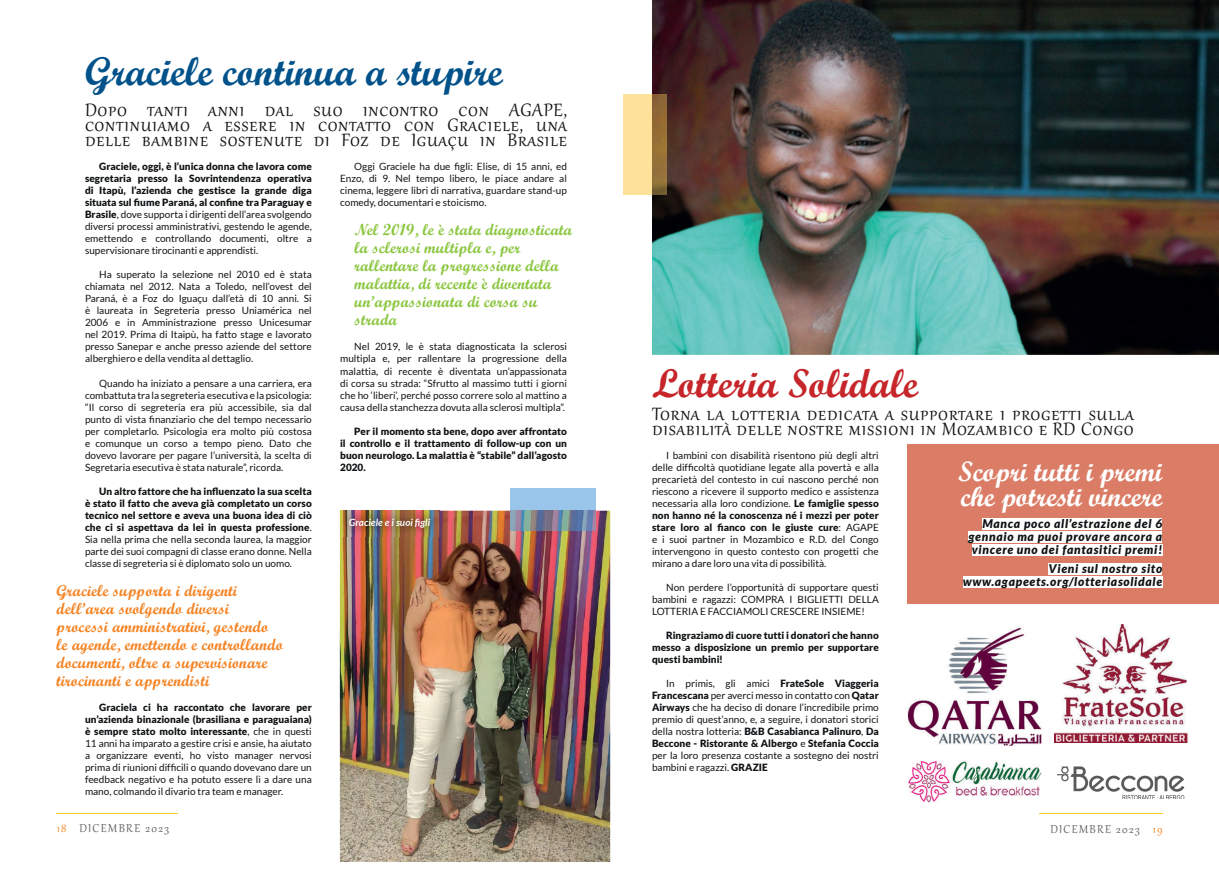
<style>
.page{position:relative;width:1219px;height:871px;background:#fff}
.page>*{position:absolute;margin:0;border:0;box-sizing:border-box;transform-origin:0 0}
.t1{font:40px "Script MT Bold";color:#01528a}
.t2{font:40px "Script MT Bold";color:#c62529}
.t3{font:28px/25px "Script MT Bold";color:#fff}
.t4{font:22px "Gabriola";letter-spacing:.03em;color:#101315}
.t5{font:16px/18px "Script MT Bold";letter-spacing:.01em;color:#f58322}
.t6{font:16px/18px "Script MT Bold";letter-spacing:.01em;color:#8bc63f}
.t7{font:14px "Gabriola";letter-spacing:.1em;color:#5b5e5f}
.t8{font:italic 900 12px/13px "Lato";letter-spacing:.06em;color:#101315;text-align:justify}
.t9{font:10px/12px "Lato";color:#101315;text-align:justify}
.t10{font:900 10px/12px "Lato";color:#101315;text-align:justify}
.t11{font:italic 700 10px "Lato";color:#fff}
.s1{font-weight:400}
.s2{font-weight:900}
.s3{color:#f58322}
</style>
<div class="page">
<hr style="left:57px;top:812px;width:121px;height:1px;background:#feca26">
<hr style="left:57px;top:813px;width:121px;height:1px;background:#feca26">
<hr style="left:1039px;top:812px;width:124px;height:1px;background:#feca26">
<hr style="left:1039px;top:813px;width:124px;height:1px;background:#feca26">
<img style="left:340px;top:510px;width:270px;height:351px">
<div style="left:510px;top:488px;width:85px;height:22px;background:#99c5ea"></div>
<img style="left:510px;top:510px;width:85px;height:20px">
<div style="left:907px;top:444px;width:312px;height:159px;background:#db7d66"></div>
<div style="left:982px;top:518px;width:180px;height:11px;background:#fff"></div>
<div style="left:968px;top:531px;width:194px;height:11px;background:#fff"></div>
<div style="left:972px;top:544px;width:190px;height:11px;background:#fff"></div>
<div style="left:1048px;top:563px;width:114px;height:11px;background:#fff"></div>
<div style="left:963px;top:576px;width:199px;height:11px;background:#fff"></div>
<img style="left:652px;top:0;width:567px;height:355px">
<img style="left:907px;top:626px;width:135px;height:119px">
<img style="left:1062px;top:624px;width:124px;height:104px">
<img style="left:1054px;top:732px;width:134px;height:10px">
<img style="left:909px;top:760px;width:132px;height:42px">
<img style="left:1057px;top:766px;width:128px;height:32px">
<div style="left:624px;top:94px;width:28px;height:100px;background:#ffe299"></div>
<img style="left:652px;top:94px;width:14px;height:100px">
<img style="left:340px;top:510px;width:99px;height:26px">
<h1 class="t1" style="left:85px;top:46px;width:419px">Graciele continua a stupire</h1>
<h3 class="t4" style="left:85px;top:96px;width:483px">DOPO TANTI ANNI DAL SUO INCONTRO CON AGAPE,</h3>
<h3 class="t4" style="left:85px;top:111px;width:484px">CONTINUIAMO A ESSERE IN CONTATTO CON GRACIELE, UNA</h3>
<h3 class="t4" style="left:85px;top:126px;width:483px">DELLE BAMBINE SOSTENUTE DI FOZ DE IGUAÇU IN BRASILE</h3>
<p class="t10" style="left:85px;top:160px;width:228px;text-indent:14px">Graciele, oggi, è l’unica donna che lavora come segretaria presso la Sovrintendenza operativa di Itapù, l’azienda che gestisce la grande diga situata sul fiume Paraná, al confine tra Paraguay e Brasile<span class="s1">, dove supporta i dirigenti dell’area svolgendo diversi processi amministrativi, gestendo le agende, emettendo e controllando documenti, oltre a supervisionare tirocinanti e apprendisti.</span></p>
<p class="t9" style="left:85px;top:268px;width:228px;text-indent:14px">Ha superato la selezione nel 2010 ed è stata chiamata nel 2012. Nata a Toledo, nell’ovest del Paraná, è a Foz do Iguaçu dall’età di 10 anni. Si è laureata in Segreteria presso Uniamérica nel 2006 e in Amministrazione presso Unicesumar nel 2019. Prima di Itaipù, ha fatto stage e lavorato presso Sanepar e anche presso aziende del settore alberghiero e della vendita al dettaglio.</p>
<p class="t9" style="left:85px;top:376px;width:228px;text-indent:14px">Quando ha iniziato a pensare a una carriera, era combattuta tra la segreteria esecutiva e la psicologia: “Il corso di segreteria era più accessibile, sia dal punto di vista finanziario che del tempo necessario per completarlo. Psicologia era molto più costosa e comunque un corso a tempo pieno. Dato che dovevo lavorare per pagare l’università, la scelta di Segretaria esecutiva è stata naturale”, ricorda.</p>
<p class="t10" style="left:85px;top:484px;width:228px;text-indent:14px">Un altro fattore che ha influenzato la sua scelta è stato il fatto che aveva già completato un corso tecnico nel settore e aveva una buona idea di ciò che ci si aspettava da lei in questa professione<span class="s1">.<br>Sia nella prima che nella seconda laurea, la maggior parte dei suoi compagni di classe erano donne. Nella classe di segreteria si è diplomato solo un uomo.</span></p>
<p class="t9" style="left:340px;top:160px;width:228px;text-indent:14px">Oggi Graciele ha due figli: Elise, di 15 anni, ed Enzo, di 9. Nel tempo libero, le piace andare al cinema, leggere libri di narrativa, guardare stand-up comedy, documentari e stoicismo.</p>
<h3 class="t6" style="left:355px;top:220px;width:219px">Nel 2019, le è stata diagnosticata la sclerosi multipla e, per rallentare la progressione della malattia, di recente è diventata un’appassionata di corsa su strada</h3>
<p class="t9" style="left:340px;top:340px;width:228px;text-indent:14px">Nel 2019, le è stata diagnosticata la sclerosi multipla e, per rallentare la progressione della malattia, di recente è diventata un’appassionata di corsa su strada: “Sfrutto al massimo tutti i giorni che ho ‘liberi’, perché posso correre solo al mattino a causa della stanchezza dovuta alla sclerosi multipla”.</p>
<p class="t10" style="left:340px;top:424px;width:228px;text-indent:14px">Per il momento sta bene, dopo aver affrontato il controllo e il trattamento di follow-up con un buon neurologo. La malattia è “stabile” dall’agosto 2020.</p>
<p class="t11" style="left:349px;top:516px;width:83px">Graciele e i suoi figli</p>
<h3 class="t5" style="left:57px;top:580px;width:228px">Graciele supporta i dirigenti dell’area svolgendo diversi processi amministrativi, gestendo le agende, emettendo e controllando documenti, oltre a supervisionare tirocinanti e apprendisti</h3>
<p class="t9" style="left:85px;top:700px;width:228px;text-indent:14px"><span class="s2">Graciela ci ha raccontato che lavorare per un’azienda binazionale (brasiliana e paraguaiana) è sempre stato molto interessante</span>, che in questi 11 anni ha imparato a gestire crisi e ansie, ha aiutato a organizzare eventi, ho visto manager nervosi prima di riunioni difficili o quando dovevano dare un feedback negativo e ha potuto essere lì a dare una mano, colmando il divario tra team e manager.</p>
<h1 class="t2" style="left:652px;top:358px;width:267px">Lotteria Solidale</h1>
<h3 class="t4" style="left:652px;top:399px;width:484px">TORNA LA LOTTERIA DEDICATA A SUPPORTARE I PROGETTI SULLA</h3>
<h3 class="t4" style="left:652px;top:414px;width:483px">DISABILITÀ DELLE NOSTRE MISSIONI IN MOZAMBICO E RD CONGO</h3>
<p class="t9" style="left:652px;top:448px;width:228px;text-indent:14px">I bambini con disabilità risentono più degli altri delle difficoltà quotidiane legate alla povertà e alla precarietà del contesto in cui nascono perché non riescono a ricevere il supporto medico e assistenza necessaria alla loro condizione. <span class="s2">Le famiglie spesso non hanno né la conoscenza né i mezzi per poter stare loro al fianco con le giuste cure</span>: AGAPE e i suoi partner in Mozambico e R.D. del Congo intervengono in questo contesto con progetti che mirano a dare loro una vita di possibilità.</p>
<p class="t9" style="left:652px;top:580px;width:228px;text-indent:14px">Non perdere l’opportunità di supportare questi bambini e ragazzi: COMPRA I BIGLIETTI DELLA LOTTERIA E FACCIAMOLI CRESCERE INSIEME!</p>
<p class="t10" style="left:652px;top:628px;width:228px;text-indent:14px">Ringraziamo di cuore tutti i donatori che hanno messo a disposizione un premio per supportare questi bambini!</p>
<p class="t9" style="left:652px;top:676px;width:228px;text-indent:14px">In primis, gli amici <span class="s2">FrateSole Viaggeria Francescana</span> per averci messo in contatto con <span class="s2">Qatar Airways</span> che ha deciso di donare l’incredibile primo premio di quest’anno, e, a seguire, i donatori storici della nostra lotteria: <span class="s2">B&amp;B Casabianca Palinuro</span>, <span class="s2">Da Beccone - Ristorante &amp; Albergo</span> e <span class="s2">Stefania Coccia </span>per la loro presenza costante a sostegno dei nostri bambini e ragazzi. <span class="s2">GRAZIE</span></p>
<h2 class="t3" style="left:958px;top:458px;width:206px">Scopri tutti i premi che potresti vincere</h2>
<p class="t8" style="left:968px;top:517px;width:195px;text-indent:14px">Manca poco all’estrazione del 6 gennaio ma puoi provare ancora a vincere uno dei fantasitici premi!</p>
<p class="t8" style="left:963px;top:562px;width:201px;text-align:right">Vieni sul nostro sito www.agapeets.org/lotteriasolidale</p>
<h3 class="t7" style="left:57px;top:819px;width:114px"><span class="s3">18</span> DICEMBRE 2023</h3>
<h3 class="t7" style="left:1050px;top:819px;width:114px">DICEMBRE 2023 <span class="s3">19</span></h3>
</div>
